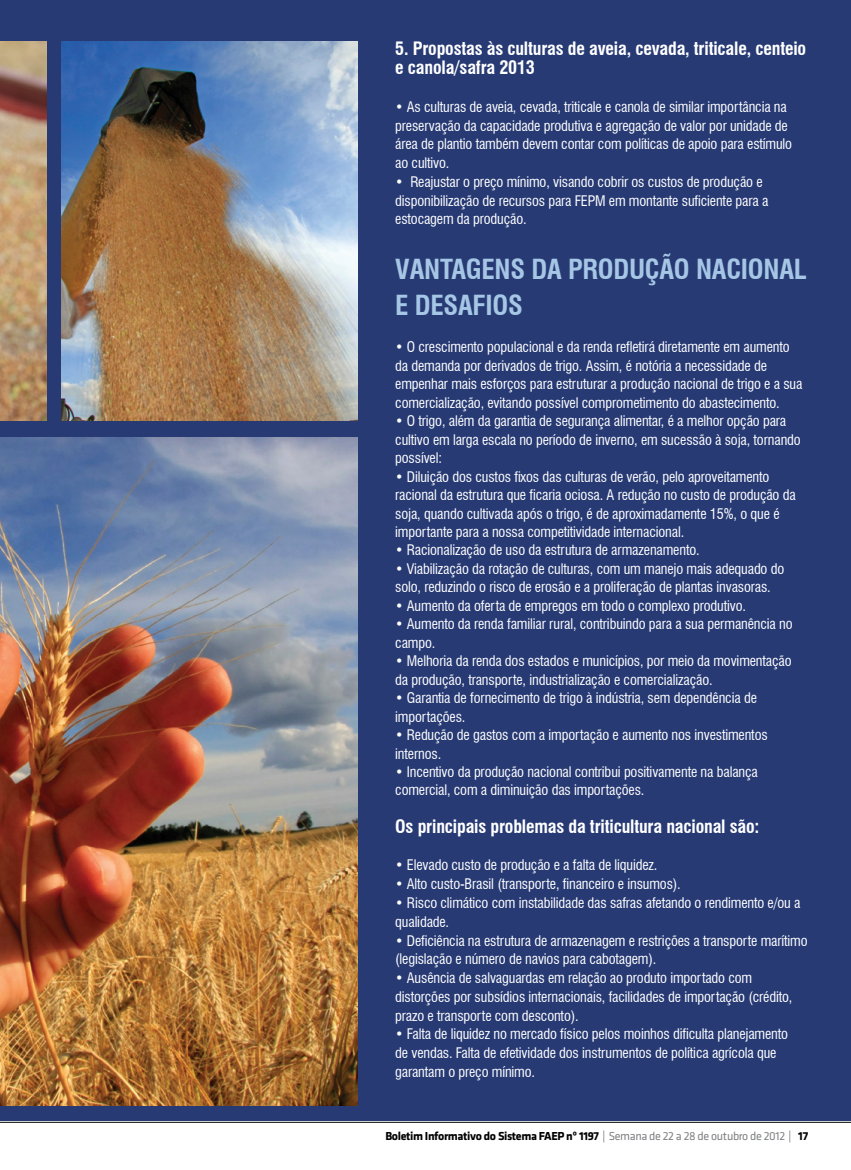
<style>
.page{position:relative;width:851px;height:1170px;background:#fff}
.page>*{position:absolute;margin:0;border:0;box-sizing:border-box;transform-origin:0 0}
._1_Texto_Materia{font:700 condensed 27px/36px "Swiss 721 BT";letter-spacing:-.01em;color:#a6c6e5}
._1_Texto_Materia-2{font:700 condensed 18px/18.8px "Swiss 721 BT";letter-spacing:-.01em;color:#fff}
._1_Texto_Materia-3{font:condensed 14.25px/18.5px "Swiss 721 BT";letter-spacing:-.01em;color:#fff}
.t1{font:700 12px "Klavika";letter-spacing:-.03em;color:#000}
.s1{font-weight:400}
.s2{font-weight:400;color:#808285}
</style>
<div class="page">
<hr style="left:0;top:1121px;width:850px;height:1px;background:#000">
<div style="left:0;top:0;width:850px;height:1120px;background:#273a74"></div>
<img style="left:0;top:42px;width:47px;height:378px">
<img style="left:0;top:437px;width:357px;height:668px">
<img style="left:62px;top:42px;width:295px;height:378px">
<p class="_1_Texto_Materia-2" style="left:395px;top:40px;width:412px">5. Propostas às culturas de aveia, cevada, triticale, centeio e canola/safra 2013</p>
<p class="_1_Texto_Materia-3" style="left:395px;top:97px;width:398px">• As culturas de aveia, cevada, triticale e canola de similar importância na preservação da capacidade produtiva e agregação de valor por unidade de área de plantio também devem contar com políticas de apoio para estímulo ao cultivo.</p>
<p class="_1_Texto_Materia-3" style="left:395px;top:172px;width:374px">• Reajustar o preço mínimo, visando cobrir os custos de produção e disponibilização de recursos para FEPM em montante suficiente para a estocagem da produção.</p>
<p class="_1_Texto_Materia" style="left:395px;top:251px;width:413px">VANTAGENS DA PRODUÇÃO NACIONAL<br>E DESAFIOS</p>
<p class="_1_Texto_Materia-3" style="left:395px;top:338px;width:408px">• O crescimento populacional e da renda refletirá diretamente em aumento da demanda por derivados de trigo. Assim, é notória a necessidade de empenhar mais esforços para estruturar a produção nacional de trigo e a sua comercialização, evitando possível comprometimento do abastecimento.</p>
<p class="_1_Texto_Materia-3" style="left:395px;top:412px;width:407px">• O trigo, além da garantia de segurança alimentar, é a melhor opção para cultivo em larga escala no período de inverno, em sucessão à soja, tornando possível:</p>
<p class="_1_Texto_Materia-3" style="left:395px;top:467px;width:402px">• Diluição dos custos fixos das culturas de verão, pelo aproveitamento racional da estrutura que ficaria ociosa. A redução no custo de produção da soja, quando cultivada após o trigo, é de aproximadamente 15%, o que é importante para a nossa competitividade internacional.</p>
<p class="_1_Texto_Materia-3" style="left:395px;top:541px;width:306px">• Racionalização de uso da estrutura de armazenamento.</p>
<p class="_1_Texto_Materia-3" style="left:395px;top:559px;width:390px">• Viabilização da rotação de culturas, com um manejo mais adequado do solo, reduzindo o risco de erosão e a proliferação de plantas invasoras.</p>
<p class="_1_Texto_Materia-3" style="left:395px;top:596px;width:352px">• Aumento da oferta de empregos em todo o complexo produtivo.</p>
<p class="_1_Texto_Materia-3" style="left:395px;top:614px;width:399px">• Aumento da renda familiar rural, contribuindo para a sua permanência no campo.</p>
<p class="_1_Texto_Materia-3" style="left:395px;top:651px;width:398px">• Melhoria da renda dos estados e municípios, por meio da movimentação da produção, transporte, industrialização e comercialização.</p>
<p class="_1_Texto_Materia-3" style="left:395px;top:688px;width:363px">• Garantia de fornecimento de trigo à indústria, sem dependência de importações.</p>
<p class="_1_Texto_Materia-3" style="left:395px;top:725px;width:374px">• Redução de gastos com a importação e aumento nos investimentos internos.</p>
<p class="_1_Texto_Materia-3" style="left:395px;top:762px;width:364px">• Incentivo da produção nacional contribui positivamente na balança comercial, com a diminuição das importações.</p>
<p class="_1_Texto_Materia-2" style="left:395px;top:817px;width:365px">Os principais problemas da triticultura nacional são:</p>
<p class="_1_Texto_Materia-3" style="left:395px;top:856px;width:264px">• Elevado custo de produção e a falta de liquidez.</p>
<p class="_1_Texto_Materia-3" style="left:395px;top:874px;width:287px">• Alto custo-Brasil (transporte, financeiro e insumos).</p>
<p class="_1_Texto_Materia-3" style="left:395px;top:893px;width:407px">• Risco climático com instabilidade das safras afetando o rendimento e/ou a qualidade.</p>
<p class="_1_Texto_Materia-3" style="left:395px;top:930px;width:414px">• Deficiência na estrutura de armazenagem e restrições a transporte marítimo (legislação e número de navios para cabotagem).</p>
<p class="_1_Texto_Materia-3" style="left:395px;top:968px;width:398px">• Ausência de salvaguardas em relação ao produto importado com distorções por subsídios internacionais, facilidades de importação (crédito, prazo e transporte com desconto).</p>
<p class="_1_Texto_Materia-3" style="left:395px;top:1024px;width:394px">• Falta de liquidez no mercado físico pelos moinhos dificulta planejamento de vendas. Falta de efetividade dos instrumentos de política agrícola que garantam o preço mínimo.</p>
<p class="t1" style="left:385px;top:1129px;width:424px">Boletim Informativo do Sistema FAEP nº 1197 <span class="s1">|</span> <span class="s2">Semana de 22 a 28 de outubro de 2012</span> <span class="s1">|</span> 17</p>
</div>
